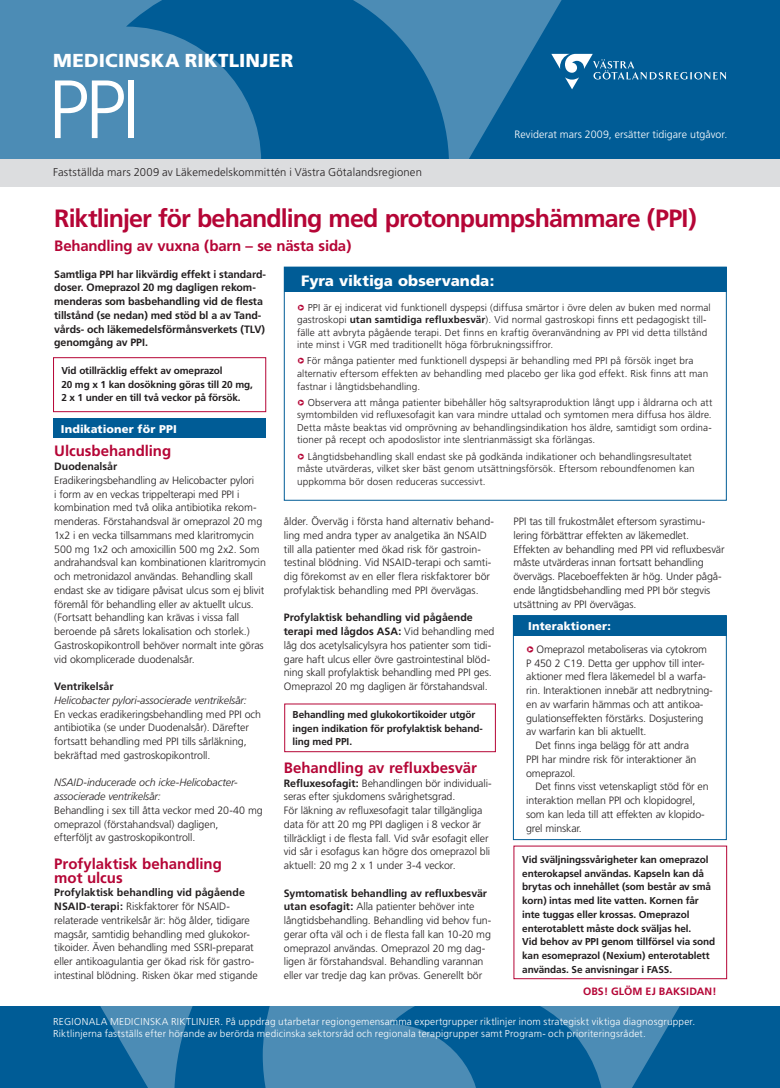
<style>
.page{position:relative;width:780px;height:1088px;background:#fff}
.page>*{position:absolute;margin:0;border:0;box-sizing:border-box;transform-origin:0 0}
.t1{font:300 82.5px "Frutiger";color:#fff}
.t2{font:700 25px "Frutiger";letter-spacing:-.035em;color:#b50536}
.t3{font:900 18.75px "Frutiger";letter-spacing:.015em;color:#fff}
.t4{font:700 15px/13.8px "Frutiger";letter-spacing:-.005em;color:#b50536}
.t5{font:900 15px "Frutiger";letter-spacing:-.005em;color:#fff}
.t6{font:300 11.25px "Frutiger";letter-spacing:.015em;color:#231f20}
.t7{font:900 11.25px "Frutiger";letter-spacing:.01em;color:#fff}
.t8{font:300 10.62px/13.8px "Frutiger";letter-spacing:-.01em;color:#231f20}
.t9{font:700 10.62px/13.8px "Frutiger";letter-spacing:-.01em;color:#231f20}
.t10{font:italic 300 10.62px/13.8px "Frutiger";letter-spacing:-.01em;color:#231f20}
.t11{font:300 10.62px "Frutiger";letter-spacing:.005em;color:#fff}
.t12{font:700 10.62px "Frutiger";letter-spacing:.005em;color:#b50536}
.t13{font:300 10px/12.5px "Frutiger";letter-spacing:.005em;color:#231f20}
.t14{font:700 10px/13.8px "Frutiger";letter-spacing:-.01em;color:#231f20}
.t15{font:300 10px/11.9px "Frutiger";letter-spacing:.015em;color:#fff}
.s1{font-weight:700}
.s2{color:#b50536}
</style>
<div class="page">
<div style="left:53px;top:357px;width:213px;height:55px;border:1px solid #b50536"></div>
<div style="left:284px;top:704px;width:211px;height:48px;border:1px solid #b50536"></div>
<div style="left:513px;top:846px;width:214px;height:133px;border:1px solid #b50536"></div>
<div style="left:284px;top:267px;width:442px;height:25px;background:#005c96"></div>
<div style="left:284px;top:267px;width:442px;height:233px;border:1px solid #005c96"></div>
<div style="left:53px;top:418px;width:213px;height:20px;background:#005c96"></div>
<div style="left:513px;top:615px;width:213px;height:225px;border:1px solid #005c96"></div>
<div style="left:513px;top:616px;width:213px;height:19px;background:#005c96"></div>
<div style="left:0;top:62px;width:780px;height:124px;background:#dcdddf"></div>
<div style="left:0;top:0;width:780px;height:159px;background:#005c96"></div>
<svg style="left:0;top:0;width:593px;height:159px;fill:#4c8cb5"></svg>
<div style="left:0;top:1006px;width:780px;height:82px;background:#005c96"></div>
<svg style="left:100px;top:1006px;width:163px;height:82px"></svg>
<svg style="left:263px;top:1006px;width:417px;height:82px;fill:#4c8cb5"></svg>
<svg style="left:551px;top:54px;width:175px;height:35px"></svg>
<h3 class="t3" style="left:53px;top:49px;width:241px">Medicinska riktlinjer</h3>
<h1 class="t1" style="left:48px;top:63px;width:94px">PPI</h1>
<p class="t6" style="left:53px;top:165px;width:370px">Fastställda mars 2009 av Läkemedelskommittén i Västra Götalandsregionen</p>
<p class="t11" style="left:514px;top:129px;width:214px">Reviderat mars 2009, ersätter tidigare utgåvor.</p>
<h2 class="t2" style="left:54px;top:204px;width:644px">Riktlinjer för behandling med protonpumpshämmare (PPI)</h2>
<h3 class="t4" style="left:54px;top:239px;width:299px">Behandling av vuxna (barn – se nästa sida)</h3>
<p class="t9" style="left:54px;top:267px;width:213px">Samtliga PPI har likvärdig effekt i standard&shy;doser. Omeprazol 20 mg dagligen rekom&shy;menderas som basbehandling vid de flesta tillstånd (se nedan) med stöd bl a av Tand&shy;vårds- och läkemedelsförmånsverkets (TLV) genomgång av PPI.</p>
<p class="t14" style="left:61px;top:363px;width:193px">Vid otillräcklig effekt av omeprazol<br>20 mg x 1 kan dosökning göras till 20 mg,<br>2 x 1 under en till två veckor på försök.</p>
<p class="t7" style="left:61px;top:422px;width:117px">Indikationer för PPI</p>
<h3 class="t4" style="left:54px;top:444px;width:118px">Ulcusbehandling</h3>
<p class="t9" style="left:54px;top:459px;width:64px">Duodenalsår</p>
<p class="t8" style="left:54px;top:473px;width:213px">Eradikeringsbehandling av Helicobacter pylori<br>i form av en veckas trippelterapi med PPI i kombination med två olika antibiotika rekom&shy;menderas. Förstahandsval är omeprazol 20 mg 1x2 i en vecka tillsammans med klaritromycin 500 mg 1x2 och amoxicillin 500 mg 2x2. Som andrahandsval kan kombinationen klaritromycin och metronidazol användas. Behandling skall endast ske av tidigare påvisat ulcus som ej blivit föremål för behandling eller av aktuellt ulcus. (Fortsatt behandling kan krävas i vissa fall beroende på sårets lokalisation och storlek.)<br>Gastroskopikontroll behöver normalt inte göras vid okomplicerade duodenalsår.</p>
<p class="t9" style="left:54px;top:679px;width:61px">Ventrikelsår</p>
<p class="t10" style="left:54px;top:693px;width:194px">Helicobacter pylori-associerade ventrikelsår:</p>
<p class="t8" style="left:54px;top:707px;width:208px">En veckas eradikeringsbehandling med PPI och antibiotika (se under Duodenalsår). Därefter fortsatt behandling med PPI tills sårläkning, bekräftad med gastroskopikontroll.</p>
<p class="t10" style="left:54px;top:776px;width:185px">NSAID-inducerade och icke-Helicobacter&shy;associerade ventrikelsår:</p>
<p class="t8" style="left:54px;top:803px;width:210px">Behandling i sex till åtta veckor med 20-40 mg omeprazol (förstahandsval) dagligen,<br>efterföljt av gastroskopikontroll.</p>
<h3 class="t4" style="left:54px;top:857px;width:169px">Profylaktisk behandling mot ulcus</h3>
<p class="t8" style="left:54px;top:886px;width:205px"><span class="s1">Profylaktisk behandling vid pågående NSAID-terapi:</span> Riskfaktorer för NSAID&shy;relaterade ventrikelsår är: hög ålder, tidigare magsår, samtidig behandling med glukokor&shy;tikoider. Även behandling med SSRI-preparat eller antikoagulantia ger ökad risk för gastro&shy;intestinal blödning. Risken ökar med stigande</p>
<h3 class="t5" style="left:301px;top:272px;width:195px">Fyra viktiga observanda:</h3>
<p class="t13" style="left:297px;top:301px;width:415px"><span class="s2">❑</span> PPI är ej indicerat vid funktionell dyspepsi (diffusa smärtor i övre delen av buken med normal gastroskopi <span class="s1">utan samtidiga refluxbesvär</span>). Vid normal gastroskopi finns ett pedagogiskt till&shy;fälle att avbryta pågående terapi. Det finns en kraftig överanvändning av PPI vid detta tillstånd inte minst i VGR med traditionellt höga förbrukningssiffror.</p>
<p class="t13" style="left:297px;top:355px;width:412px"><span class="s2">❑</span> För många patienter med funktionell dyspepsi är behandling med PPI på försök inget bra alternativ eftersom effekten av behandling med placebo ger lika god effekt. Risk finns att man fastnar i långtidsbehandling.</p>
<p class="t13" style="left:297px;top:396px;width:416px;text-align:justify"><span class="s2">❑</span> Observera att många patienter bibehåller hög saltsyraproduktion långt upp i åldrarna och att symtombilden vid refluxesofagit kan vara mindre uttalad och symtomen mera diffusa hos äldre.<br>Detta måste beaktas vid omprövning av behandlingsindikation hos äldre, samtidigt som ordina&shy;tioner på recept och apodoslistor inte slentrianmässigt ska förlängas.</p>
<p class="t13" style="left:297px;top:450px;width:399px"><span class="s2">❑</span> Långtidsbehandling skall endast ske på godkända indikationer och behandlingsresultatet måste utvärderas, vilket sker bäst genom utsättningsförsök. Eftersom reboundfenomen kan uppkomma bör dosen reduceras successivt.</p>
<p class="t8" style="left:284px;top:515px;width:212px">ålder. Överväg i första hand alternativ behand&shy;ling med andra typer av analgetika än NSAID till alla patienter med ökad risk för gastroin&shy;testinal blödning. Vid NSAID-terapi och samti&shy;dig förekomst av en eller flera riskfaktorer bör profylaktisk behandling med PPI övervägas.</p>
<p class="t8" style="left:284px;top:611px;width:212px"><span class="s1">Profylaktisk behandling vid pågående terapi med lågdos ASA:</span> Vid behandling med låg dos acetylsalicylsyra hos patienter som tidi&shy;gare haft ulcus eller övre gastrointestinal blöd&shy;ning skall profylaktisk behandling med PPI ges.<br>Omeprazol 20 mg dagligen är förstahandsval.</p>
<p class="t14" style="left:292px;top:707px;width:192px">Behandling med glukokortikoider utgör ingen indikation för profylaktisk behand&shy;ling med PPI.</p>
<h3 class="t4" style="left:284px;top:761px;width:194px">Behandling av refluxbesvär</h3>
<p class="t8" style="left:284px;top:776px;width:209px"><span class="s1">Refluxesofagit:</span> Behandlingen bör individuali&shy;seras efter sjukdomens svårighetsgrad.<br>För läkning av refluxesofagit talar tillgängliga data för att 20 mg PPI dagligen i 8 veckor är tillräckligt i de flesta fall. Vid svår esofagit eller vid sår i esofagus kan högre dos omeprazol bli aktuell: 20 mg 2 x 1 under 3-4 veckor.</p>
<p class="t8" style="left:284px;top:886px;width:209px"><span class="s1">Symtomatisk behandling av refluxbesvär utan esofagit:</span> Alla patienter behöver inte långtidsbehandling. Behandling vid behov fun&shy;gerar ofta väl och i de flesta fall kan 10-20 mg omeprazol användas. Omeprazol 20 mg dag&shy;ligen är förstahandsval. Behandling varannan eller var tredje dag kan prövas. Generellt bör</p>
<p class="t8" style="left:513px;top:515px;width:212px">PPI tas till frukostmålet eftersom syrastimu&shy;lering förbättrar effekten av läkemedlet.<br>Effekten av behandling med PPI vid refluxbesvär måste utvärderas innan fortsatt behandling övervägs. Placeboeffekten är hög. Under pågå&shy;ende långtidsbehandling med PPI bör stegvis utsättning av PPI övervägas.</p>
<p class="t7" style="left:528px;top:619px;width:84px">Interaktioner:</p>
<p class="t8" style="left:526px;top:642px;width:182px"><span class="s2">❑</span> Omeprazol metaboliseras via cytokrom</p>
<p class="t8" style="left:526px;top:656px;width:180px">P 450 2 C19. Detta ger upphov till inter-</p>
<p class="t8" style="left:526px;top:670px;width:181px">aktioner med flera läkemedel bl a warfa-</p>
<p class="t8" style="left:526px;top:684px;width:188px">rin. Interaktionen innebär att nedbrytning-</p>
<p class="t8" style="left:526px;top:697px;width:179px">en av warfarin hämmas och att antikoa-</p>
<p class="t8" style="left:526px;top:711px;width:179px">gulationseffekten förstärks. Dosjustering</p>
<p class="t8" style="left:526px;top:725px;width:122px">av warfarin kan bli aktuellt.</p>
<p class="t8" style="left:535px;top:739px;width:155px">Det finns inga belägg för att andra</p>
<p class="t8" style="left:526px;top:752px;width:172px">PPI har mindre risk för interaktioner än</p>
<p class="t8" style="left:526px;top:766px;width:51px">omeprazol.</p>
<p class="t8" style="left:535px;top:780px;width:175px">Det finns visst vetenskapligt stöd för en</p>
<p class="t8" style="left:526px;top:794px;width:171px">interaktion mellan PPI och klopidogrel,</p>
<p class="t8" style="left:526px;top:807px;width:180px">som kan leda till att effekten av klopido-</p>
<p class="t8" style="left:526px;top:821px;width:57px">grel minskar.</p>
<p class="t14" style="left:522px;top:852px;width:195px">Vid sväljningssvårigheter kan omeprazol enterokapsel användas. Kapseln kan då brytas och innehållet (som består av små korn) intas med lite vatten. Kornen får inte tuggas eller krossas. Omeprazol enterotablett måste dock sväljas hel.<br>Vid behov av PPI genom tillförsel via sond kan esomeprazol (Nexium) enterotablett användas. Se anvisningar i FASS.</p>
<p class="t12" style="left:583px;top:985px;width:135px">OBS! GLÖM EJ BAKSIDAN!</p>
<p class="t15" style="left:53px;top:1015px;width:643px;text-indent:102px">ka ri ktlinjer . På uppdrag utarbetar regiongemensamma expertgrupper riktlinjer inom strategiskt viktiga diagnosgrupper.<br>Riktlinjerna fastställs efter hörande av berörda medicinska sektorsråd och regionala terapigrupper samt Program- och prioriteringsrådet.</p>
<p class="t15" style="left:53px;top:1015px;width:7px">regionala</p>
<p class="t15" style="left:110px;top:1015px;width:16px">medicins</p>
</div>
